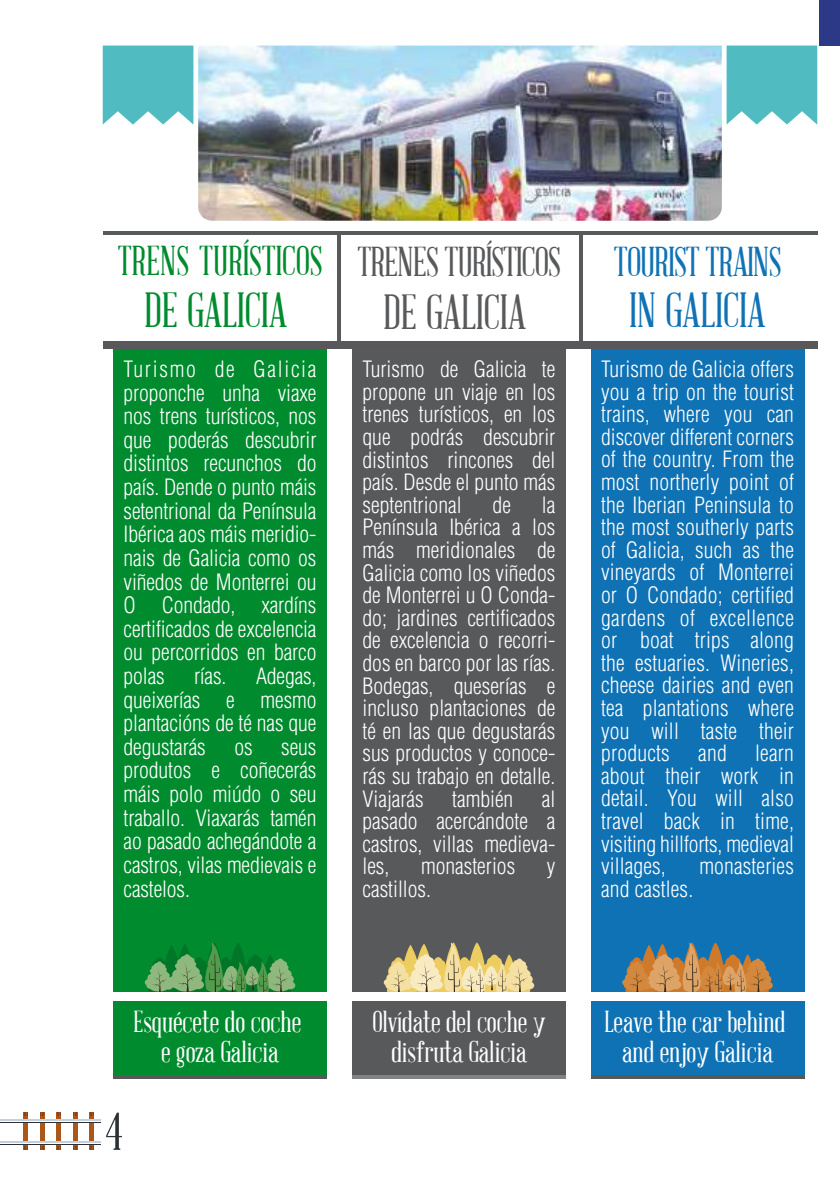
<style>
.page{position:relative;width:840px;height:1191px;background:#fff}
.page>*{position:absolute;margin:0;border:0;box-sizing:border-box;transform-origin:0 0}
.t1{font:52px "Abraham Lincoln";color:#2b3134}
.t2{font:48.2px "Abraham Lincoln";color:#008b2e}
.t3{font:48.2px "Abraham Lincoln";color:#58595b}
.t4{font:48.2px "Abraham Lincoln";color:#0f72b5}
.t5{font:40.8px "Abraham Lincoln";letter-spacing:-.02em;color:#58595b}
.t6{font:40.8px "Abraham Lincoln";color:#008b2e}
.t7{font:40.8px "Abraham Lincoln";letter-spacing:-.02em;color:#0f72b5}
.t8{font:29.6px/29.6px "Abraham Lincoln";color:#fff;text-align:center}
.t9{font:300 condensed 22px/22.6px "Helvetica";color:#fff;text-align:justify}
</style>
<div class="page">
<svg style="left:23px;top:1112px;width:5px;height:37px"></svg>
<svg style="left:40px;top:1112px;width:5px;height:37px"></svg>
<svg style="left:56px;top:1112px;width:5px;height:37px"></svg>
<svg style="left:73px;top:1112px;width:5px;height:37px"></svg>
<svg style="left:89px;top:1112px;width:5px;height:37px"></svg>
<hr style="left:0;top:1141px;width:100px;height:3px;background:#c4cfdb">
<hr style="left:0;top:1143px;width:100px;height:1px;background:#2b3134">
<hr style="left:0;top:1142px;width:100px;height:1px;background:#fdfeff">
<hr style="left:0;top:1119px;width:100px;height:4px;background:#c4cfdb">
<hr style="left:0;top:1121px;width:100px;height:2px;background:#2b3134">
<hr style="left:0;top:1120px;width:100px;height:1px;background:#fdfeff">
<div style="left:818px;top:0;width:21px;height:45px;background:#2b3986"></div>
<div style="left:113px;top:344px;width:213px;height:733px;background:#008b2e"></div>
<div style="left:352px;top:344px;width:213px;height:733px;background:#58595b"></div>
<div style="left:590px;top:344px;width:213px;height:733px;background:#0f72b5"></div>
<svg style="left:113px;top:1075px;width:213px;height:3px"></svg>
<svg style="left:352px;top:1075px;width:213px;height:3px"></svg>
<svg style="left:590px;top:1074px;width:213px;height:4px"></svg>
<div style="left:103px;top:341px;width:713px;height:7px;background:#58585a"></div>
<hr style="left:103px;top:231px;width:713px;height:4px;background:#58595b">
<hr style="left:337px;top:234px;width:3px;height:114px;background:#58595b">
<hr style="left:579px;top:234px;width:3px;height:114px;background:#58595b">
<svg style="left:383px;top:942px;width:151px;height:49px"></svg>
<div style="left:347px;top:991px;width:223px;height:9px;background:#fff"></div>
<svg style="left:145px;top:942px;width:150px;height:49px"></svg>
<div style="left:106px;top:991px;width:228px;height:9px;background:#fff"></div>
<svg style="left:622px;top:942px;width:150px;height:49px"></svg>
<div style="left:583px;top:991px;width:228px;height:9px;background:#fff"></div>
<img style="left:198px;top:46px;width:523px;height:175px">
<svg style="left:726px;top:46px;width:90px;height:79px;background:#60c1c6"></svg>
<svg style="left:103px;top:46px;width:90px;height:79px;background:#5fc1c6"></svg>
<h3 class="t6" style="left:118px;top:239px;width:206px">TRENS TURÍSTICOS</h3>
<h2 class="t2" style="left:144px;top:285px;width:144px">DE GALICIA</h2>
<p class="t9" style="left:123px;top:357px;width:194px;line-height:23.6px">Turismo de Galicia proponche unha viaxe nos trens turísticos, nos que poderás descubrir distintos recunchos do país. Dende o punto máis setentrional da Península Ibérica aos máis meridio&shy;nais de Galicia como os viñedos de Monterrei ou O Condado, xardíns certificados de excelencia ou percorridos en barco polas</p>
<p class="t9" style="left:123px;top:664px;width:194px;line-height:23.6px;text-indent:132px">Adegas, queixerías e mesmo plantacións de té nas que degustarás</p>
<p class="t9" style="left:194px;top:664px;width:34px">rías.</p>
<p class="t9" style="left:123px;top:735px;width:194px;line-height:23.6px;text-indent:158px">seus produtos e coñecerás máis polo miúdo o seu traballo. Viaxarás tamén ao pasado achegándote a castros, vilas medievais e castelos.</p>
<p class="t9" style="left:234px;top:735px;width:20px">os</p>
<h3 class="t5" style="left:357px;top:241px;width:204px">TRENES TURÍSTICOS</h3>
<h2 class="t3" style="left:383px;top:287px;width:144px">DE GALICIA</h2>
<p class="t9" style="left:362px;top:358px;width:194px">Turismo de Galicia te propone un viaje en los trenes turísticos, en los que podrás descubrir distintos rincones del país. Desde el punto más septentrional</p>
<p class="t9" style="left:362px;top:493px;width:194px;text-indent:179px">la Península Ibérica a los más meridionales de Galicia como los viñedos de Monterrei u O Conda&shy;do; jardines certificados de excelencia o recorri&shy;dos en barco por las rías.<br>Bodegas, queserías e incluso plantaciones de té en las que degustarás sus productos y conoce&shy;rás su trabajo en detalle.<br>Viajarás</p>
<p class="t9" style="left:492px;top:493px;width:20px">de</p>
<p class="t9" style="left:362px;top:787px;width:194px;text-indent:179px">al pasado acercándote a castros, villas medieva&shy;les,</p>
<p class="t9" style="left:452px;top:787px;width:63px">también</p>
<p class="t9" style="left:421px;top:855px;width:96px">monasterios</p>
<p class="t9" style="left:546px;top:855px;width:10px">y</p>
<p class="t9" style="left:362px;top:877px;width:70px">castillos.</p>
<h3 class="t7" style="left:613px;top:240px;width:169px">TOURIST TRAINS</h3>
<h2 class="t4" style="left:629px;top:285px;width:138px">IN GALICIA</h2>
<p class="t9" style="left:600px;top:357px;width:194px">Turismo de Galicia offers you a trip on the tourist trains, where you can discover different corners of the country. From the most northerly point of the Iberian Peninsula to the most southerly parts of Galicia, such as the vineyards of Monterrei or O Condado; certified gardens of excellence or boat trips along the estuaries. Wineries, cheese dairies and even tea plantations where you will taste their products</p>
<p class="t9" style="left:600px;top:742px;width:194px;text-indent:154px">learn about their work in detail. You will also travel back in time, visiting hillforts, medieval villages,</p>
<p class="t9" style="left:697px;top:742px;width:30px">and</p>
<p class="t9" style="left:699px;top:855px;width:96px">monasteries</p>
<p class="t9" style="left:600px;top:877px;width:94px">and castles.</p>
<h3 class="t8" style="left:133px;top:1007px;width:169px">Esquécete do coche e goza Galicia</h3>
<h3 class="t8" style="left:372px;top:1007px;width:174px">Olvídate del coche y disfruta Galicia</h3>
<h3 class="t8" style="left:604px;top:1007px;width:182px">Leave the car behind and enjoy Galicia</h3>
<h1 class="t1" style="left:106px;top:1104px;width:18px">4</h1>
</div>
